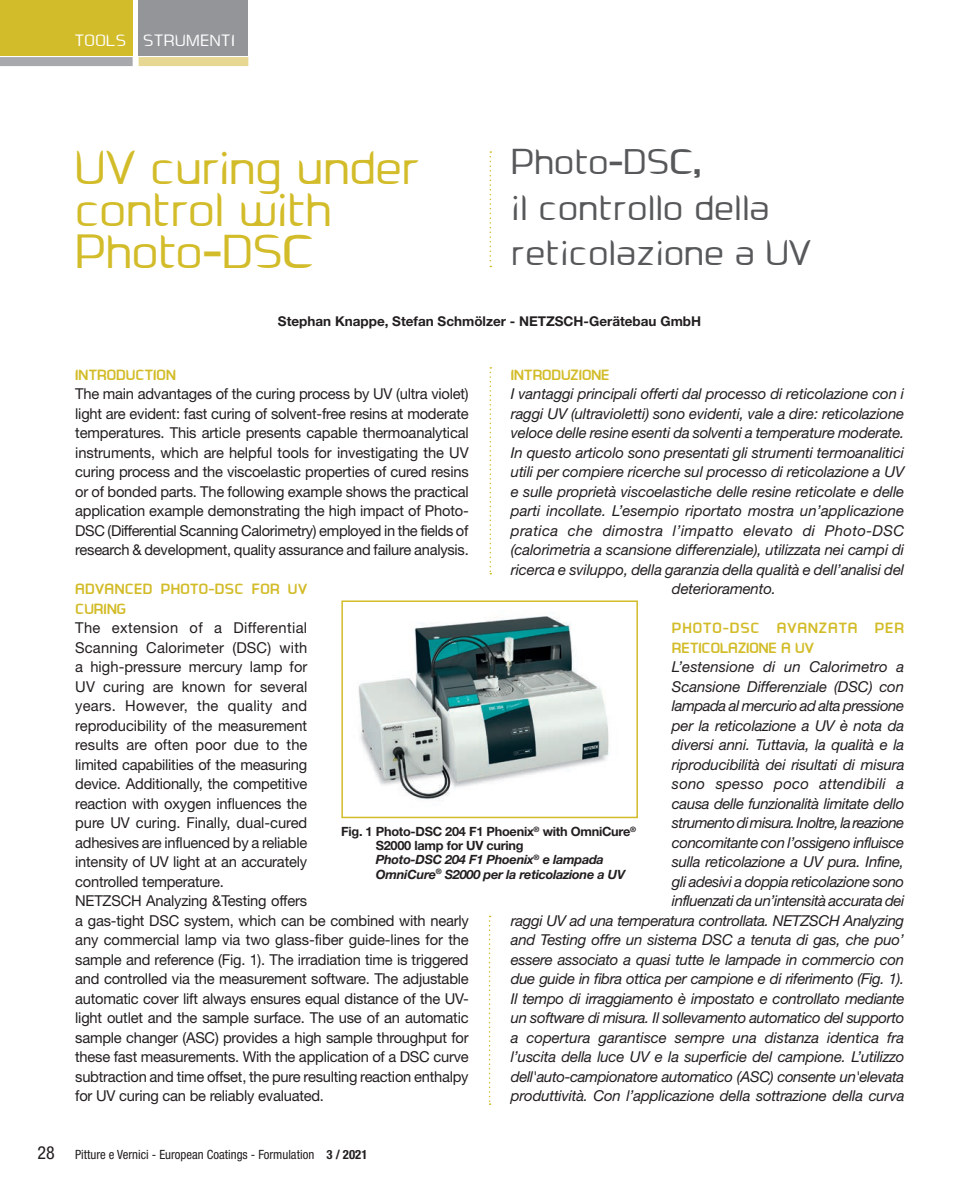
<style>
.page{position:relative;width:979px;height:1193px;background:#fff}
.page>*{position:absolute;margin:0;border:0;box-sizing:border-box;transform-origin:0 0}
.t1{font:48px/42px "Ea Designer";letter-spacing:-.02em;color:#d3bc29}
.t2{font:36px/45.8px "Ea Designer";letter-spacing:-.005em;color:#57585a}
.t3{font:16.5px "Ea Designer";letter-spacing:.025em;color:#fff}
.t4{font:italic 15px/19.5px "Helvetica Neue";letter-spacing:-.015em;color:#231f20;text-align:right}
.t5{font:15px/19.5px "Helvetica Neue";letter-spacing:-.015em;color:#231f20;text-align:justify}
.t6{font:700 15px/19.5px "Ea Designer";color:#d3bc29}
.t7{font:italic 15px "Helvetica Neue";letter-spacing:.02em;color:#231f20}
.t8{font:700 15px/19.5px "Ea Designer";letter-spacing:.04em;color:#d3bc29}
.t9{font:700 13.5px "Helvetica Neue";color:#231f20}
.t10{font:italic 700 12.75px/14.2px "Helvetica Neue";letter-spacing:-.02em;color:#231f20}
.t11{font:condensed 12.75px "Helvetica Neue";color:#231f20}
.s1{font-style:normal}
.s2{font-size:18px}
.s3{font-weight:700}
</style>
<div class="page">
<svg style="left:489px;top:367px;width:2px;height:207px"></svg>
<div style="left:139px;top:0;width:109px;height:56px;background:#939598"></div>
<div style="left:0;top:0;width:133px;height:56px;background:#d3bc29"></div>
<div style="left:0;top:57px;width:133px;height:9px;background:#a8a9ad"></div>
<div style="left:139px;top:57px;width:109px;height:9px;background:#e6d892"></div>
<svg style="left:489px;top:151px;width:2px;height:116px"></svg>
<img style="left:358px;top:616px;width:251px;height:185px">
<div style="left:341px;top:600px;width:297px;height:218px;border:2px solid #d3bc29"></div>
<svg style="left:489px;top:916px;width:1px;height:189px"></svg>
<p class="t3" style="left:75px;top:31px;width:162px">TOOLS STRUMENTI</p>
<h1 class="t1" style="left:75px;top:146px;width:348px">UV curing under control with<br>Photo-DSC</h1>
<h2 class="t2" style="left:511px;top:139px;width:302px">Photo-DSC,<br>il controllo della reticolazione a UV</h2>
<p class="t9" style="left:278px;top:312px;width:425px">Stephan Knappe, Stefan Schmölzer - NETZSCH-Gerätebau GmbH</p>
<p class="t6" style="left:75px;top:365px;width:102px">INTRODUCTION</p>
<p class="t5" style="left:75px;top:384px;width:395px">The main advantages of the curing process by UV (ultra violet) light are evident: fast curing of solvent-free resins at moderate temperatures. This article presents capable thermoanalytical instruments, which are helpful tools for investigating the UV curing process and the viscoelastic properties of cured resins or of bonded parts. The following example shows the practical application example demonstrating the high impact of Photo-DSC (Differential Scanning Calorimetry) employed in the fields of research &amp; development, quality assurance and failure analysis.</p>
<p class="t6" style="left:75px;top:579px;width:234px">ADVANCED PHOTO-DSC FOR UV<br>CURING</p>
<p class="t5" style="left:75px;top:618px;width:395px;text-align:left">The extension of a Differential<br>Scanning Calorimeter (DSC) with<br>a high-pressure mercury lamp for<br>UV curing are known for several<br>years. However, the quality and<br>reproducibility of the measurement<br>results are often poor due to the<br>limited capabilities of the measuring<br>device. Additionally, the competitive<br>reaction with oxygen influences the<br>pure UV curing. Finally, dual-cured<br>adhesives are influenced by a reliable<br>intensity of UV light at an accurately<br>controlled temperature.<br>NETZSCH Analyzing &amp;Testing offers<br>a gas-tight DSC system, which can be combined with nearly any commercial lamp via two glass-fiber guide-lines for the sample and reference (Fig. 1). The irradiation time is triggered and controlled via the measurement software. The adjustable automatic cover lift always ensures equal distance of the UV&shy;light outlet and the sample surface. The use of an automatic sample changer (ASC) provides a high sample throughput for these fast measurements. With the application of a DSC curve subtraction and time offset, the pure resulting reaction enthalpy for UV curing can be reliably evaluated.</p>
<p class="t6" style="left:511px;top:365px;width:100px">INTRODUZIONE</p>
<p class="t4" style="left:511px;top:384px;width:395px">I vantaggi principali offerti dal processo di reticolazione con i</p>
<p class="t4" style="left:511px;top:403px;width:395px">raggi UV (ultravioletti) sono evidenti, vale a dire: reticolazione</p>
<p class="t4" style="left:511px;top:423px;width:395px">veloce delle resine esenti da solventi a temperature moderate.</p>
<p class="t4" style="left:511px;top:442px;width:395px">In questo articolo sono presentati gli strumenti termoanalitici</p>
<p class="t4" style="left:511px;top:462px;width:395px">utili per compiere ricerche sul processo di reticolazione a UV</p>
<p class="t4" style="left:511px;top:481px;width:395px">e sulle proprietà viscoelastiche delle resine reticolate e delle</p>
<p class="t4" style="left:511px;top:501px;width:395px">parti incollate. L’esempio riportato mostra un’applicazione</p>
<p class="t7" style="left:511px;top:521px;width:395px">pratica che dimostra l’impatto elevato di Photo-DSC</p>
<p class="t4" style="left:511px;top:540px;width:395px">(calorimetria a scansione differenziale), utilizzata nei campi di</p>
<p class="t4" style="left:511px;top:559px;width:395px">ricerca e sviluppo, della garanzia della qualità e dell’analisi del</p>
<p class="t4" style="left:672px;top:579px;width:106px">deterioramento.</p>
<p class="t8" style="left:672px;top:618px;width:234px">PHOTO-DSC AVANZATA PER<br>RETICOLAZIONE A UV</p>
<p class="t4" style="left:511px;top:657px;width:395px">L’estensione di un Calorimetro a<br>Scansione Differenziale (DSC) con<br>lampada al mercurio ad alta pressione<br>per la reticolazione a UV è nota da<br>diversi anni. Tuttavia, la qualità e la<br>riproducibilità dei risultati di misura<br>sono spesso poco attendibili a<br>causa delle funzionalità limitate dello<br>strumento di misura. Inoltre, la reazione<br>concomitante con l’ossigeno influisce<br>sulla reticolazione a UV pura. Infine,<br>gli adesivi a doppia reticolazione sono<br>influenzati da un’intensità accurata dei<br>raggi UV ad una temperatura controllata. NETZSCH Analyzing and Testing offre un sistema DSC a tenuta di gas, che puo’ essere associato a quasi tutte le lampade in commercio con due guide in fibra ottica per campione e di riferimento (Fig. 1).<br>Il tempo di irraggiamento è impostato e controllato mediante un software di misura. Il sollevamento automatico del supporto a copertura garantisce sempre una distanza identica fra l’uscita della luce UV e la superficie del campione. L’utilizzo dell'auto-campionatore automatico (ASC) consente un'elevata produttività. Con l’applicazione della sottrazione della curva</p>
<p class="t10" style="left:376px;top:824px;width:262px;text-indent:-35px"><span class="s1">Fig. 1 Photo-DSC 204 F1 Phoenix</span><sup>®</sup> <span class="s1">with OmniCure</span><sup>® </sup><span class="s1">S2000 lamp for UV curing<br></span>Photo-DSC 204 F1 Phoenix<sup>®</sup> e lampada OmniCure<sup>®</sup> S2000 per la reticolazione a UV</p>
<p class="t11" style="left:38px;top:1147px;width:331px"><span class="s2">28</span> Pitture e Vernici - European Coatings - Formulation <span class="s3">3 / 2021</span></p>
</div>
